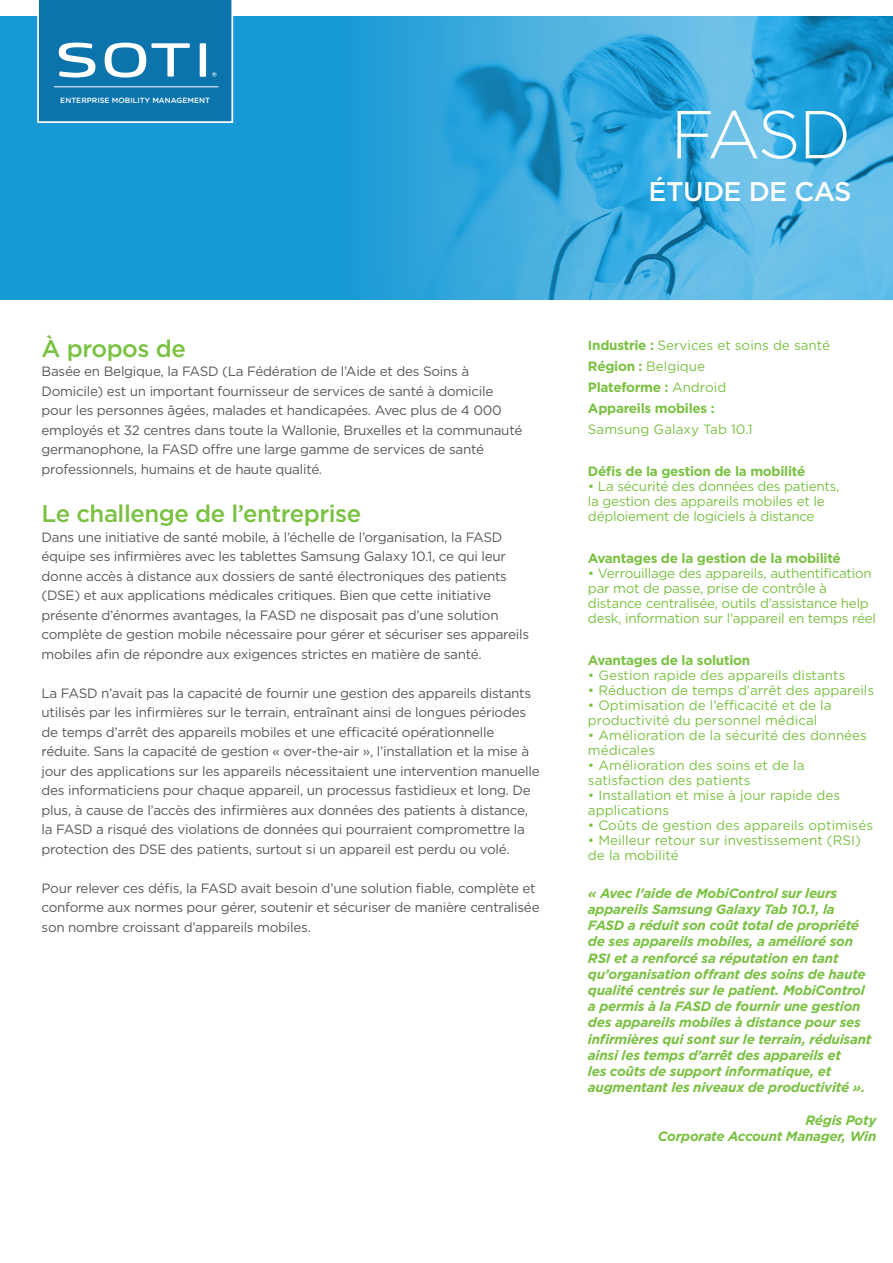
<style>
.page{position:relative;width:893px;height:1263px;background:#fff}
.page>*{position:absolute;margin:0;border:0;box-sizing:border-box;transform-origin:0 0}
.t1{font:300 67.5px "Gotham";color:#fff}
.t2{font:500 27px "Gotham";letter-spacing:-.02em;color:#fff}
.t3{font:500 24px "Gotham";letter-spacing:-.02em;color:#7ac142}
.t4{font:13.5px/19.5px "Gotham";letter-spacing:-.02em;color:#57585a}
.t5{font:italic 700 13.5px/16.2px "Gotham";letter-spacing:-.02em;color:#7ac142}
.t6{font:13.5px/15px "Gotham";color:#7ac142}
.t7{font:13.5px/15px "Gotham";letter-spacing:-.02em;color:#7ac142}
.t8{font:700 13.5px "Gotham";letter-spacing:-.02em;color:#7ac142}
.t9{font:500 7.5px "Gotham Rounded";color:#fff}
.s1{font-weight:700}
</style>
<div class="page">
<div style="left:0;top:16px;width:893px;height:283px;background:#1799d5"></div>
<img style="left:233px;top:17px;width:660px;height:282px">
<svg style="left:37px;top:0;width:196px;height:123px"></svg>
<hr style="left:54px;top:87px;width:164px;height:1px;background:#fff">
<p class="t9" style="left:60px;top:95px;width:151px">ENTERPRISE MOBILITY MANAGEMENT</p>
<p class="t1" style="left:670px;top:92px;width:183px">FASD</p>
<p class="t2" style="left:649px;top:174px;width:204px">ÉTUDE DE CAS</p>
<p class="t3" style="left:42px;top:333px;width:146px">À propos de</p>
<p class="t4" style="left:42px;top:361px;width:482px">Basée en Belgique, la FASD (La Fédération de l’Aide et des Soins à Domicile) est un important fournisseur de services de santé à domicile pour les personnes âgées, malades et handicapées. Avec plus de 4 000 employés et 32 centres dans toute la Wallonie, Bruxelles et la communauté germanophone, la FASD offre une large gamme de services de santé professionnels, humains et de haute qualité.</p>
<p class="t3" style="left:42px;top:498px;width:321px">Le challenge de l’entreprise</p>
<p class="t4" style="left:42px;top:527px;width:489px">Dans une initiative de santé mobile, à l’échelle de l’organisation, la FASD équipe ses infirmières avec les tablettes Samsung Galaxy 10.1, ce qui leur donne accès à distance aux dossiers de santé électroniques des patients (DSE) et aux applications médicales critiques. Bien que cette initiative présente d’énormes avantages, la FASD ne disposait pas d’une solution complète de gestion mobile nécessaire pour gérer et sécuriser ses appareils mobiles afin de répondre aux exigences strictes en matière de santé.</p>
<p class="t4" style="left:42px;top:683px;width:500px">La FASD n’avait pas la capacité de fournir une gestion des appareils distants utilisés par les infirmières sur le terrain, entraînant ainsi de longues périodes de temps d’arrêt des appareils mobiles et une efficacité opérationnelle réduite. Sans la capacité de gestion « over-the-air », l’installation et la mise à jour des applications sur les appareils nécessitaient une intervention manuelle des informaticiens pour chaque appareil, un processus fastidieux et long. De plus, à cause de l’accès des infirmières aux données des patients à distance, la FASD a risqué des violations de données qui pourraient compromettre la protection des DSE des patients, surtout si un appareil est perdu ou volé.</p>
<p class="t4" style="left:42px;top:878px;width:500px">Pour relever ces défis, la FASD avait besoin d’une solution fiable, complète et conforme aux normes pour gérer, soutenir et sécuriser de manière centralisée son nombre croissant d’appareils mobiles.</p>
<p class="t6" style="left:588px;top:335px;width:244px;line-height:21px"><span class="s1">Industrie :</span> Services et soins de santé<br><span class="s1">Région :</span> Belgique<br><span class="s1">Plateforme :</span> Android<br><span class="s1">Appareils mobiles :<br></span>Samsung Galaxy Tab 10.1</p>
<p class="t8" style="left:588px;top:463px;width:219px">Défis de la gestion de la mobilité</p>
<p class="t7" style="left:588px;top:479px;width:253px">• La sécurité des données des patients, la gestion des appareils mobiles et le déploiement de logiciels à distance</p>
<p class="t8" style="left:588px;top:550px;width:254px">Avantages de la gestion de la mobilité</p>
<p class="t7" style="left:588px;top:566px;width:290px">• Verrouillage des appareils, authentification par mot de passe, prise de contrôle à distance centralisée, outils d’assistance help desk, information sur l’appareil en temps réel</p>
<p class="t8" style="left:588px;top:652px;width:164px">Avantages de la solution</p>
<p class="t6" style="left:588px;top:668px;width:259px">• Gestion rapide des appareils distants</p>
<p class="t6" style="left:588px;top:683px;width:288px">• Réduction de temps d’arrêt des appareils</p>
<p class="t6" style="left:588px;top:698px;width:245px">• Optimisation de l’efficacité et de la productivité du personnel médical</p>
<p class="t6" style="left:588px;top:728px;width:281px">• Amélioration de la sécurité des données médicales</p>
<p class="t6" style="left:588px;top:758px;width:218px">• Amélioration des soins et de la satisfaction des patients</p>
<p class="t6" style="left:588px;top:788px;width:254px">• Installation et mise à jour rapide des applications</p>
<p class="t6" style="left:588px;top:818px;width:287px">• Coûts de gestion des appareils optimisés</p>
<p class="t6" style="left:588px;top:833px;width:274px">• Meilleur retour sur investissement (RSI) de la mobilité</p>
<p class="t5" style="left:588px;top:885px;width:285px">« Avec l’aide de MobiControl sur leurs appareils Samsung Galaxy Tab 10.1, la FASD a réduit son coût total de propriété de ses appareils mobiles, a amélioré son RSI et a renforcé sa réputation en tant qu’organisation offrant des soins de haute qualité centrés sur le patient. MobiControl a permis à la FASD de fournir une gestion des appareils mobiles à distance pour ses infirmières qui sont sur le terrain, réduisant ainsi les temps d’arrêt des appareils et<br>les coûts de support informatique, et augmentant les niveaux de productivité ».</p>
<p class="t5" style="left:805px;top:1111px;width:72px">Régis Poty</p>
<p class="t5" style="left:658px;top:1128px;width:220px">Corporate Account Manager, Win</p>
</div>
